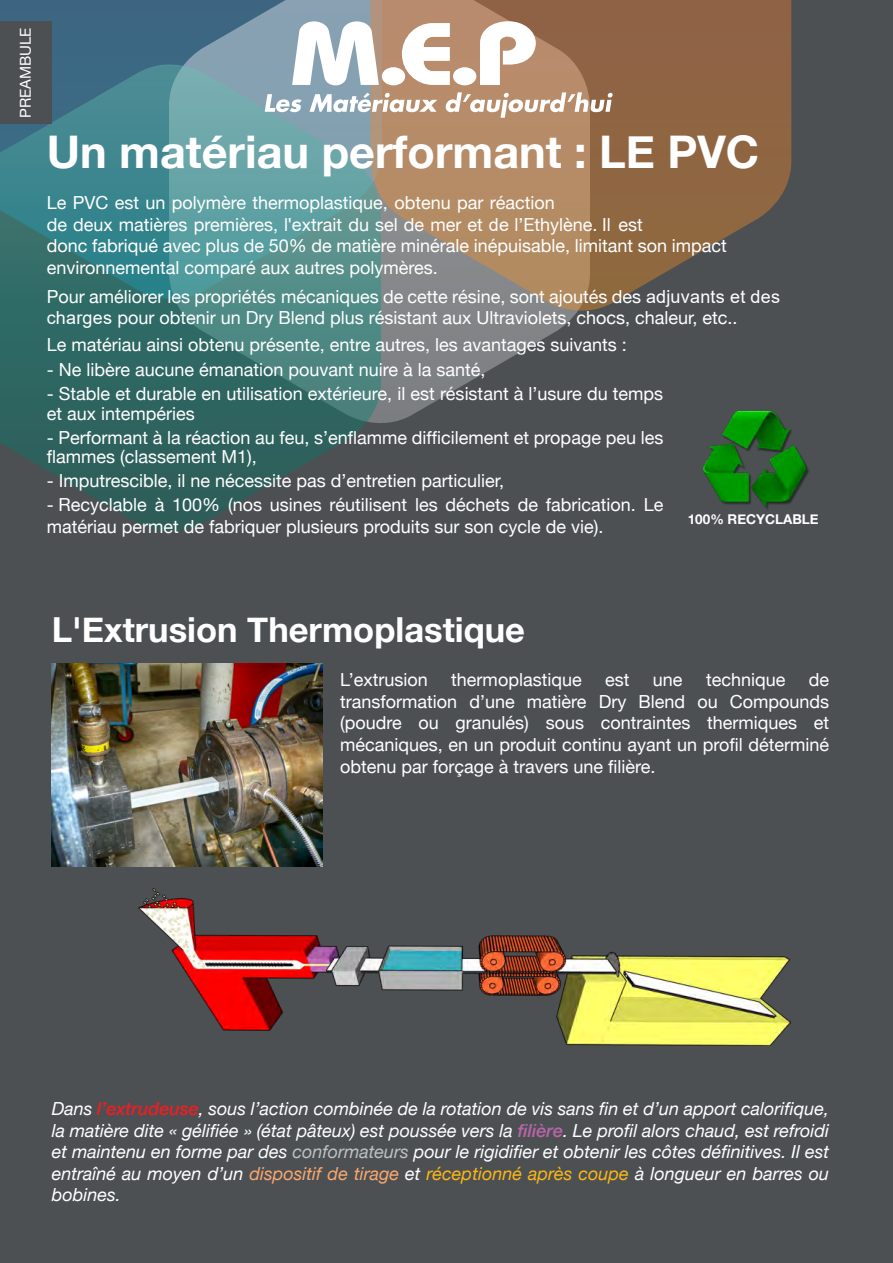
<style>
.page{position:relative;width:893px;height:1263px;background:#4d5053}
.page>*{position:absolute;margin:0;border:0;box-sizing:border-box;transform-origin:0 0}
.t1{font:700 45px "Helvetica Neue";color:#fff}
.t2{font:700 34.5px "Helvetica Neue";color:#fff}
.t3{font:18px/21.6px "Helvetica Neue";color:#fff}
.t4{font:italic 18px/21.6px "Helvetica Neue";color:#fff;text-align:justify}
.t5{font:15px "Helvetica Neue";color:#fff}
.t6{font:700 13.5px "Helvetica Neue";color:#fff}
.s1{font-family:"Arial"}
.s2{font-weight:500;color:#ee1d23}
.s3{font-weight:500;color:#b965a8}
.s4{color:#bec1c3}
.s5{color:#f9a86f}
.s6{color:#fcb814}
</style>
<div class="page">
<div style="left:0;top:0;width:169px;height:63px;background:#3c6682"></div>
<svg style="left:169px;top:0;width:408px;height:423px"></svg>
<svg style="left:370px;top:0;width:421px;height:312px;background:#947256"></svg>
<svg style="left:0;top:63px;width:381px;height:468px;background:#467a7b"></svg>
<img style="left:52px;top:663px;width:270px;height:203px">
<div style="left:0;top:21px;width:52px;height:103px;background:#4d5053"></div>
<img style="left:138px;top:888px;width:652px;height:157px">
<img style="left:704px;top:411px;width:105px;height:98px">
<div style="left:382px;top:67px;width:23px;height:18px;background:#fff;border-radius:50%"></div>
<div style="left:453px;top:67px;width:23px;height:18px;background:#fff;border-radius:50%"></div>
<svg style="left:292px;top:21px;width:87px;height:64px;background:#dae0e3"></svg>
<svg style="left:402px;top:23px;width:48px;height:62px;background:#e9dcd3"></svg>
<svg style="left:480px;top:21px;width:56px;height:64px;background:#e2d1c5"></svg>
<svg style="left:265px;top:94px;width:37px;height:18px"></svg>
<svg style="left:309px;top:93px;width:128px;height:19px;background:#cac4be"></svg>
<svg style="left:446px;top:92px;width:167px;height:26px;background:#c9ab94"></svg>
<p class="t5" style="left:15px;top:118px;width:92px;rotate:-90deg">PREAMBULE</p>
<h1 class="t1" style="left:47px;top:117px;width:714px">Un matériau performant : LE PVC</h1>
<p class="t3" style="left:47px;top:193px;width:681px">Le PVC est un polymère thermoplastique, obtenu par réaction<br>de deux matières premières, l<span class="s1">'e</span>xtrait du sel de mer et <span class="s1">de</span> l’Ethylène. Il est<br>donc fabriqué avec plus de 50% de matière minérale inépuisable, limitant son impact environnemental comparé aux autres polymères.</p>
<p class="t3" style="left:47px;top:287px;width:735px">Pour améliorer les propriétés mécaniques de cette résine, sont ajoutés des <span class="s1">adjuvants et des charges</span> pour obtenir un Dry Blend plus résistant aux Ultraviolets, chocs, chaleur, etc..</p>
<p class="t3" style="left:47px;top:335px;width:582px">Le matériau ainsi obtenu présente, entre autres, les avantages suivants :</p>
<p class="t3" style="left:47px;top:360px;width:440px">- Ne libère aucune émanation pouvant nuire à la santé,</p>
<p class="t3" style="left:47px;top:385px;width:618px;line-height:19.5px">- Stable et durable en utilisation extérieure, il est résistant à l’usure du temps et aux intempéries</p>
<p class="t3" style="left:47px;top:429px;width:618px;line-height:19.5px">- Performant à la réaction au feu, s’enflamme difficilement et propage peu les flammes (classement M1),</p>
<p class="t3" style="left:47px;top:471px;width:459px">- Imputrescible, il ne nécessite pas d’entretien particulier,</p>
<p class="t3" style="left:47px;top:495px;width:618px">- Recyclable à 100% (nos usines réutilisent les déchets de fabrication. Le matériau permet de fabriquer plusieurs produits sur son cycle de vie).</p>
<p class="t6" style="left:688px;top:508px;width:132px">100% RECYCLABLE</p>
<h2 class="t2" style="left:52px;top:602px;width:475px">L'Extrusion Thermoplastique</h2>
<p class="t3" style="left:340px;top:670px;width:89px">L’extrusion</p>
<p class="t3" style="left:451px;top:670px;width:132px">thermoplastique</p>
<p class="t3" style="left:605px;top:670px;width:26px">est</p>
<p class="t3" style="left:653px;top:670px;width:31px">une</p>
<p class="t3" style="left:706px;top:670px;width:81px">technique</p>
<p class="t3" style="left:340px;top:670px;width:491px;text-align:justify;text-indent:469px">de transformation d’une matière Dry Blend ou Compounds (poudre ou granulés) sous contraintes thermiques et mécaniques, en un produit continu ayant un profil déterminé obtenu par forçage à travers une filière.</p>
<p class="t4" style="left:52px;top:1099px;width:779px">Dans <span class="s2">l’extrudeuse</span>, sous l’action combinée de la rotation de vis sans fin et d’un apport calorifique, la matière dite « gélifiée » (état pâteux) est poussée vers la <span class="s3">filière</span>. Le profil alors chaud, est refroidi et maintenu en forme par des <span class="s4">conformateurs</span> pour le rigidifier et obtenir les côtes définitives. Il est entraîné au moyen d’un <span class="s5">dispositif de tirage</span> et <span class="s6">réceptionné après coupe</span> à longueur en barres ou bobines.</p>
</div>
